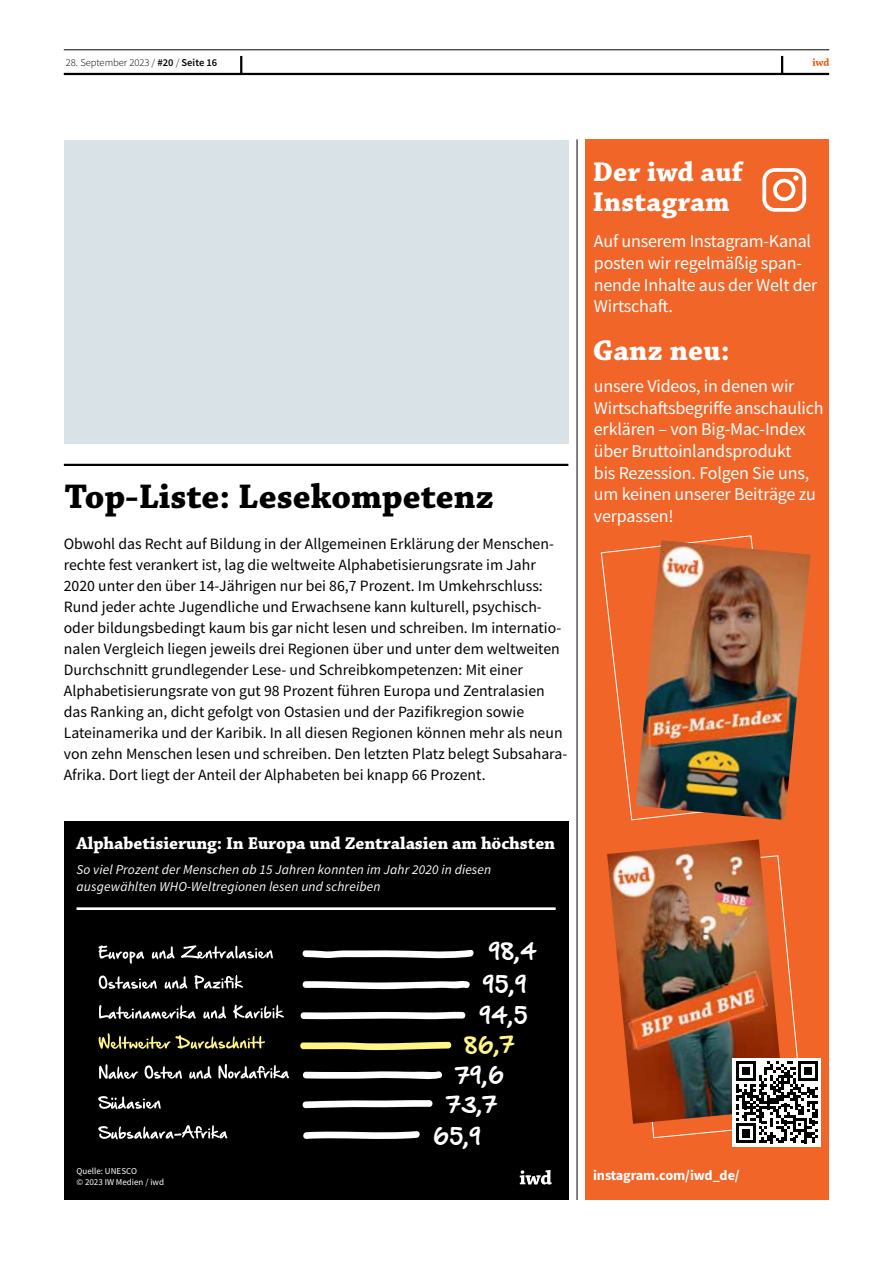
<style>
.page{position:relative;width:893px;height:1263px;background:#fff}
.page>*{position:absolute;margin:0;border:0;box-sizing:border-box;transform-origin:0 0}
.t1{font:700 36px "Chaparral Pro";color:#000}
.t2{font:700 30px "Chaparral Pro";letter-spacing:.005em;color:#fff}
.t3{font:700 28.5px/29.7px "Chaparral Pro";letter-spacing:.005em;color:#fff}
.t4{font:19.5px/32.4px "Hand Of Sean Demo";letter-spacing:-.005em;color:#fff;text-align:center}
.t5{font:19.5px "Hand Of Sean Demo";color:#fff685}
.t6{font:18px/21.6px "Source Sans Pro";letter-spacing:-.01em;color:#fff}
.t7{font:700 18px "Chaparral Pro";letter-spacing:-.005em;color:#fff}
.t8{font:15.75px/21px "Source Sans Pro";color:#000}
.t9{font:700 14.25px "Source Sans Pro";letter-spacing:-.01em;color:#fff}
.t10{font:italic 13.5px/16.2px "Source Sans Pro";letter-spacing:.01em;color:#fff}
.t11{font:300 10.5px "Source Sans Pro";color:#000}
.t12{font:9px/10.8px "Source Sans Pro";color:#fff}
.s1{font-weight:600}
</style>
<div class="page">
<hr style="left:64px;top:50px;width:765px;height:1px;background:#000">
<hr style="left:64px;top:73px;width:765px;height:2px;background:#000">
<svg style="left:240px;top:56px;width:2px;height:17px"></svg>
<svg style="left:781px;top:56px;width:2px;height:17px"></svg>
<svg style="left:812px;top:58px;width:17px;height:8px"></svg>
<div style="left:585px;top:139px;width:244px;height:1061px;background:#f26529"></div>
<hr style="left:577px;top:139px;width:1px;height:1061px;background:#000">
<hr style="left:64px;top:464px;width:504px;height:2px;background:#000">
<div style="left:64px;top:140px;width:504px;height:304px;background:#d8e2e7"></div>
<svg style="left:762px;top:168px;width:44px;height:44px"></svg>
<div style="left:64px;top:822px;width:504px;height:378px;background:#000"></div>
<hr style="left:77px;top:907px;width:479px;height:3px;background:#fff">
<svg style="left:520px;top:1170px;width:32px;height:14px"></svg>
<svg style="left:98px;top:945px;width:46px;height:19px"></svg>
<svg style="left:152px;top:946px;width:23px;height:13px"></svg>
<svg style="left:181px;top:945px;width:92px;height:13px"></svg>
<svg style="left:99px;top:975px;width:58px;height:14px"></svg>
<svg style="left:165px;top:976px;width:22px;height:13px"></svg>
<svg style="left:194px;top:975px;width:49px;height:14px"></svg>
<svg style="left:99px;top:1005px;width:97px;height:14px"></svg>
<svg style="left:203px;top:1006px;width:23px;height:13px"></svg>
<svg style="left:233px;top:1005px;width:51px;height:13px"></svg>
<svg style="left:99px;top:1033px;width:166px;height:16px"></svg>
<svg style="left:99px;top:1064px;width:39px;height:15px"></svg>
<svg style="left:145px;top:1065px;width:37px;height:14px"></svg>
<svg style="left:189px;top:1066px;width:23px;height:13px"></svg>
<svg style="left:218px;top:1064px;width:71px;height:14px"></svg>
<svg style="left:98px;top:1096px;width:63px;height:13px"></svg>
<svg style="left:98px;top:1125px;width:129px;height:14px"></svg>
<svg style="left:302px;top:949px;width:172px;height:10px"></svg>
<svg style="left:302px;top:981px;width:168px;height:8px"></svg>
<svg style="left:300px;top:1042px;width:152px;height:8px"></svg>
<svg style="left:300px;top:1012px;width:166px;height:7px"></svg>
<svg style="left:302px;top:1071px;width:140px;height:9px"></svg>
<svg style="left:302px;top:1100px;width:131px;height:8px"></svg>
<svg style="left:303px;top:1131px;width:117px;height:8px"></svg>
<svg style="left:652px;top:925px;width:146px;height:213px"></svg>
<svg style="left:601px;top:535px;width:151px;height:285px"></svg>
<img style="left:636px;top:540px;width:175px;height:280px">
<img style="left:607px;top:839px;width:178px;height:285px">
<div style="left:733px;top:1058px;width:88px;height:88px;background:#fff"></div>
<svg style="left:736px;top:1061px;width:82px;height:82px"></svg>
<p class="t11" style="left:66px;top:56px;width:153px">28. September 2023 / <span class="s1">#20</span> / <span class="s1">Seite 16</span></p>
<h1 class="t1" style="left:65px;top:476px;width:430px">Top-Liste: Lesekompetenz</h1>
<p class="t8" style="left:64px;top:533px;width:505px">Obwohl das Recht auf Bildung in der Allgemeinen Erklärung der Menschen&shy;rechte fest verankert ist, lag die weltweite Alphabetisierungsrate im Jahr 2020 unter den über 14-Jährigen nur bei 86,7 Prozent. Im Umkehrschluss:<br>Rund jeder achte Jugendliche und Erwachsene kann kulturell, psychisch&shy;oder bildungsbedingt kaum bis gar nicht lesen und schreiben. Im internatio&shy;nalen Vergleich liegen jeweils drei Regionen über und unter dem weltweiten Durchschnitt grundlegender Lese- und Schreibkompetenzen: Mit einer Alphabetisierungsrate von gut 98 Prozent führen Europa und Zentralasien das Ranking an, dicht gefolgt von Ostasien und der Pazifikregion sowie Lateinamerika und der Karibik. In all diesen Regionen können mehr als neun von zehn Menschen lesen und schreiben. Den letzten Platz belegt Subsahara-Afrika. Dort liegt der Anteil der Alphabeten bei knapp 66 Prozent.</p>
<p class="t7" style="left:77px;top:833px;width:480px">Alphabetisierung: In Europa und Zentralasien am höchsten</p>
<p class="t10" style="left:77px;top:862px;width:416px">So viel Prozent der Menschen ab 15 Jahren konnten im Jahr 2020 in diesen ausgewählten WHO-Weltregionen lesen und schreiben</p>
<p class="t12" style="left:77px;top:1165px;width:89px">Quelle: UNESCO<br>© 2023 IW Medien / iwd</p>
<p class="t4" style="left:483px;top:937px;width:55px">98,4<br>95,9</p>
<p class="t5" style="left:464px;top:1035px;width:52px">86,7</p>
<p class="t4" style="left:479px;top:1001px;width:50px">94,5</p>
<p class="t4" style="left:446px;top:1062px;width:59px;line-height:29.2px">79,6<br>73,7</p>
<p class="t4" style="left:433px;top:1122px;width:50px">65,9</p>
<h3 class="t3" style="left:593px;top:159px;width:152px">Der iwd auf<br>Instagram</h3>
<p class="t6" style="left:594px;top:230px;width:225px">Auf unserem Instagram-Kanal posten wir regelmäßig span&shy;nende Inhalte aus der Welt der<br>Wirtschaft.</p>
<h2 class="t2" style="left:593px;top:332px;width:138px">Ganz neu:</h2>
<p class="t6" style="left:594px;top:375px;width:231px">unsere Videos, in denen wir<br>Wirtschaftsbegriffe anschaulich erklären – von Big-Mac-Index über Bruttoinlandsprodukt<br>bis Rezession. Folgen Sie uns, um keinen unserer Beiträge zu verpassen!</p>
<p class="t9" style="left:593px;top:1165px;width:148px">instagram.com/iwd_de/</p>
</div>
